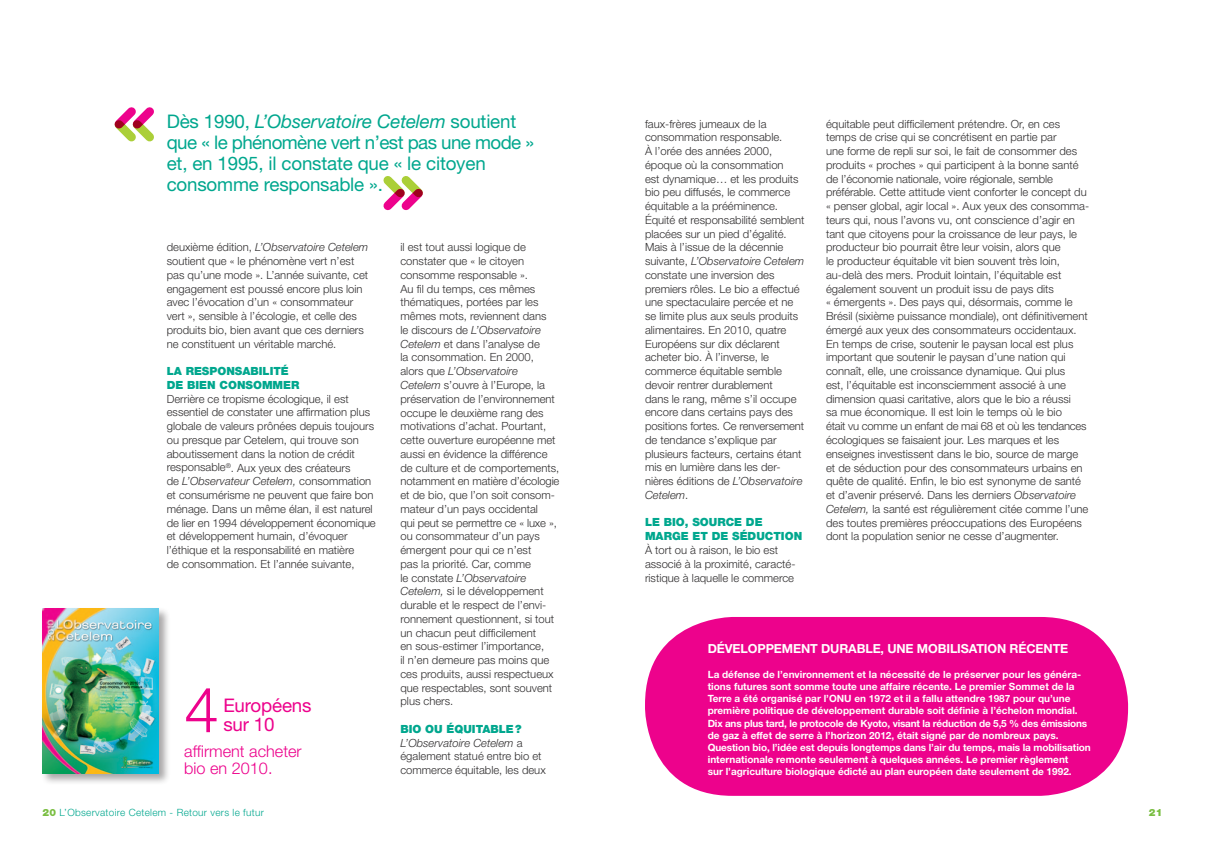
<style>
.page{position:relative;width:1205px;height:851px;background:#fff}
.page>*{position:absolute;margin:0;border:0;box-sizing:border-box;transform-origin:0 0}
.t1{font:300 62.5px "Helvetica Neue";color:#ed028c}
.t2{font:18.75px/21.2px "Helvetica Neue";letter-spacing:-.01em;color:#00a78e}
.t3{font:18.75px/18.8px "Helvetica Neue";letter-spacing:-.01em;color:#ed028c}
.t4{font:300 16.25px/17.5px "Helvetica Neue";color:#ed028c}
.t5{font:700 12.5px "Helvetica Neue";letter-spacing:-.01em;color:#fff}
.t6{font:300 11.25px/13.8px "Helvetica Neue";color:#312f30}
.t7{font:900 11.25px/13.8px "Helvetica Neue";color:#00a78e}
.t8{font:700 10px/12px "Helvetica Neue";color:#fff}
.t9{font:300 10px "Helvetica Neue";letter-spacing:.03em;color:#00a78e}
.t10{font:900 10px "Helvetica Neue";color:#7abe42}
.s1{font-style:italic}
.s2{font-weight:900;color:#00a78e}
.s3{font-weight:900;color:#7abe42}
</style>
<div class="page">
<div style="left:41px;top:606px;width:130px;height:179px;background:#231f20;opacity:.4"></div>
<img style="left:43px;top:608px;width:116px;height:165px">
<svg style="left:114px;top:107px;width:40px;height:35px"></svg>
<svg style="left:383px;top:176px;width:40px;height:35px"></svg>
<div style="left:645px;top:617px;width:483px;height:178px;background:#ed028c;border-radius:88px"></div>
<h2 class="t2" style="left:167px;top:110px;width:369px">Dès 1990, <span class="s1">L’Observatoire Cetelem</span> soutient que « le phénomène vert n’est pas une mode » et, en 1995, il constate que « le citoyen consomme responsable ».</h2>
<p class="t6" style="left:826px;top:116px;width:265px">équitable peut difficilement prétendre. Or, en ces temps de crise qui se concrétisent en partie par<br>une forme de repli sur soi, le fait de consommer des produits « proches » qui participent à la bonne santé de l’économie nationale, voire régionale, semble préférable. Cette attitude vient conforter le concept du « penser global, agir local ». Aux yeux des consomma&shy;teurs qui, nous l’avons vu, ont conscience d’agir en tant que citoyens pour la croissance de leur pays, le producteur bio pourrait être leur voisin, alors que<br>le producteur équitable vit bien souvent très loin, au-delà des mers. Produit lointain, l’équitable est également souvent un produit issu de pays dits<br>« émergents ». Des pays qui, désormais, comme le Brésil (sixième puissance mondiale), ont définitivement émergé aux yeux des consommateurs occidentaux.<br>En temps de crise, soutenir le paysan local est plus important que soutenir le paysan d’une nation qui connaît, elle, une croissance dynamique. Qui plus<br>est, l’équitable est inconsciemment associé à une dimension quasi caritative, alors que le bio a réussi<br>sa mue économique. Il est loin le temps où le bio<br>était vu comme un enfant de mai 68 et où les tendances écologiques se faisaient jour. Les marques et les enseignes investissent dans le bio, source de marge et de séduction pour des consommateurs urbains en quête de qualité. Enfin, le bio est synonyme de santé et d’avenir préservé. Dans les derniers <span class="s1">Observatoire Cetelem,</span> la santé est régulièrement citée comme l’une des toutes premières préoccupations des Européens dont la population senior ne cesse d’augmenter.</p>
<p class="t6" style="left:645px;top:116px;width:161px">faux-frères jumeaux de la consommation responsable.<br>À l’orée des années 2000, époque où la consommation<br>est dynamique… et les produits bio peu diffusés, le commerce équitable a la prééminence.<br>Équité et responsabilité semblent placées sur un pied d’égalité.<br>Mais à l’issue de la décennie suivante, <span class="s1">L’Observatoire Cetelem </span>constate une inversion des premiers rôles. Le bio a effectué une spectaculaire percée et ne se limite plus aux seuls produits alimentaires. En 2010, quatre<br>Européens sur dix déclarent acheter bio. À l’inverse, le commerce équitable semble devoir rentrer durablement<br>dans le rang, même s’il occupe encore dans certains pays des positions fortes. Ce renversement de tendance s’explique par plusieurs facteurs, certains étant mis en lumière dans les der&shy;nières éditions de <span class="s1">L’Observatoire<br>Cetelem</span>.</p>
<p class="t7" style="left:645px;top:515px;width:159px">LE BIO, SOURCE DE<br>MARGE ET DE SÉDUCTION</p>
<p class="t6" style="left:645px;top:542px;width:152px">À tort ou à raison, le bio est associé à la proximité, caracté&shy;ristique à laquelle le commerce</p>
<p class="t6" style="left:167px;top:240px;width:203px">deuxième édition, <span class="s1">L’Observatoire Cetelem </span>soutient que « le phénomène vert n’est pas qu’une mode ». L’année suivante, cet engagement est poussé encore plus loin avec l’évocation d’un « consommateur vert », sensible à l’écologie, et celle des produits bio, bien avant que ces derniers ne constituent un véritable marché.</p>
<p class="t7" style="left:167px;top:364px;width:133px">LA RESPONSABILITÉ<br>DE BIEN CONSOMMER</p>
<p class="t6" style="left:167px;top:391px;width:211px">Derrière ce tropisme écologique, il est essentiel de constater une affirmation plus globale de valeurs prônées depuis toujours ou presque par Cetelem, qui trouve son aboutissement dans la notion de crédit responsable<sup>®</sup>. Aux yeux des créateurs<br>de <span class="s1">L’Observateur Cetelem,</span> consommation et consumérisme ne peuvent que faire bon ménage. Dans un même élan, il est naturel de lier en 1994 développement économique et développement humain, d’évoquer l’éthique et la responsabilité en matière<br>de consommation. Et l’année suivante,</p>
<p class="t6" style="left:400px;top:240px;width:160px">il est tout aussi logique de constater que « le citoyen consomme responsable ».<br>Au fil du temps, ces mêmes thématiques, portées par les mêmes mots, reviennent dans<br>le discours de <span class="s1">L’Observatoire<br>Cetelem</span> et dans l’analyse de<br>la consommation. En 2000, alors que <span class="s1">L’Observatoire<br>Cetelem</span> s’ouvre à l’Europe, la préservation de l’environnement occupe le deuxième rang des motivations d’achat. Pourtant, cette ouverture européenne met aussi en évidence la différence de culture et de comportements, notamment en matière d’écologie et de bio, que l’on soit consom&shy;mateur d’un pays occidental<br>qui peut se permettre ce « luxe », ou consommateur d’un pays émergent pour qui ce n’est<br>pas la priorité. Car, comme<br>le constate <span class="s1">L’Observatoire<br>Cetelem,</span> si le développement durable et le respect de l’envi&shy;ronnement questionnent, si tout un chacun peut difficilement<br>en sous-estimer l’importance,<br>il n’en demeure pas moins que ces produits, aussi respectueux que respectables, sont souvent plus chers.</p>
<p class="t7" style="left:400px;top:721px;width:79px">BIO OU ÉQUITABLE</p>
<p class="t5" style="left:708px;top:640px;width:27px">Développemen</p>
<p class="t5" style="left:810px;top:640px;width:21px">t dur</p>
<p class="t5" style="left:848px;top:640px;width:18px">able</p>
<p class="t5" style="left:880px;top:640px;width:17px">, une</p>
<p class="t5" style="left:917px;top:640px;width:9px">mobili</p>
<p class="t5" style="left:961px;top:640px;width:31px">sation</p>
<p class="t5" style="left:1009px;top:640px;width:27px">récen</p>
<p class="t5" style="left:1052px;top:640px;width:16px">te</p>
<p class="t8" style="left:708px;top:668px;width:384px">La défense de l’environnement et la nécessité de le préserver pour les généra&shy;tions futures sont somme toute une affaire récente. Le premier Sommet de la Terre a été organisé par l’ONU en 1972 et il a fallu attendre 1987 pour qu’une première politique de développement durable soit définie à l’échelon mondial.<br>Dix ans plus tard, le protocole de Kyoto, visant la réduction de 5,5 % des émissions de gaz à effet de serre à l’horizon 2012, était signé par de nombreux pays.<br>Question bio, l’idée est depuis longtemps dans l’air du temps, mais la mobilisation internationale remonte seulement à quelques années. Le premier règlement<br>sur l’agriculture biologique édicté au plan européen date seulement de 1992.</p>
<h1 class="t1" style="left:184px;top:671px;width:36px">4</h1>
<h3 class="t4" style="left:184px;top:741px;width:119px">affirment acheter bio en 2010.</h3>
<h2 class="t3" style="left:223px;top:695px;width:90px">Européens sur 10</h2>
<p class="t6" style="left:400px;top:721px;width:147px;text-indent:115px"><span class="s2">?<br></span><span class="s1">L’Observatoire Cetelem</span> a également statué entre bio et commerce équitable, les deux</p>
<p class="t9" style="left:43px;top:806px;width:223px"><span class="s3">20</span> L’Observatoire Cetelem - Retour vers le futur</p>
<p class="t10" style="left:1149px;top:806px;width:15px">21</p>
</div>
